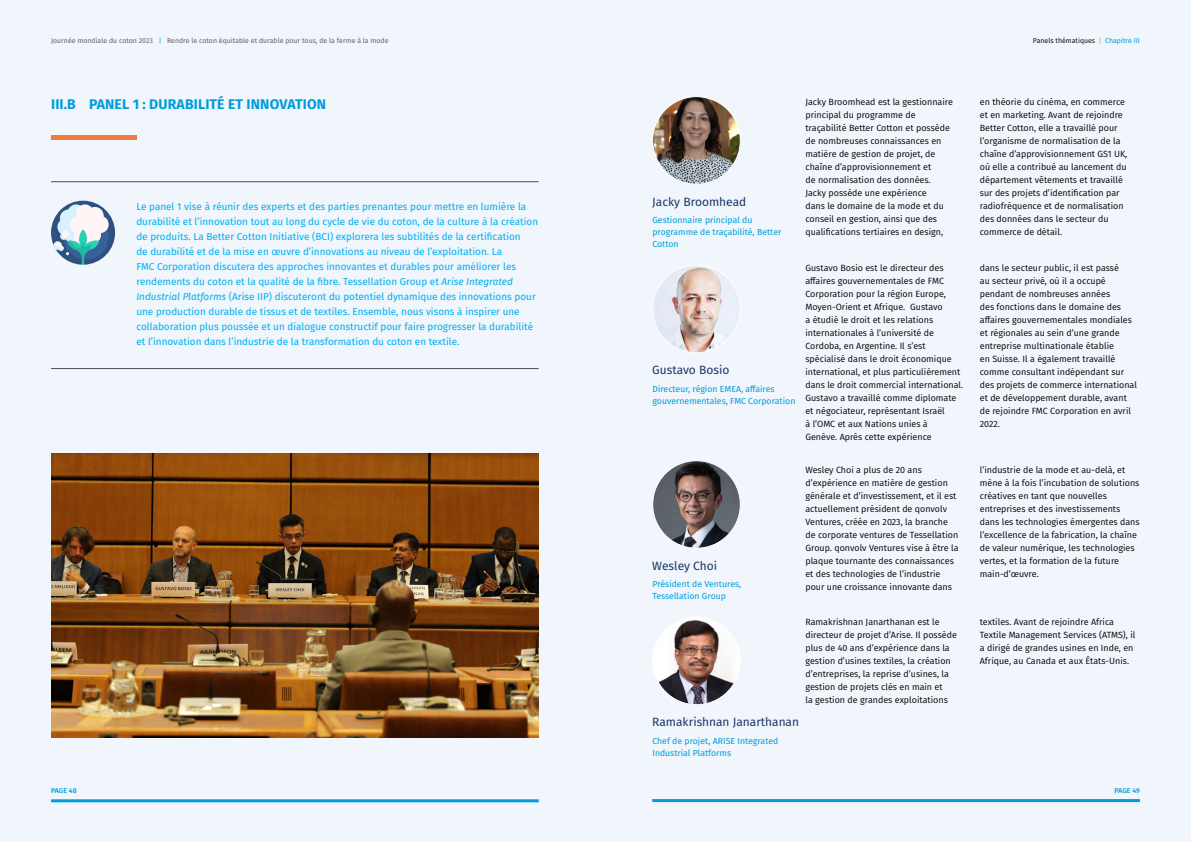
<style>
.page{position:relative;width:1191px;height:842px;background:#f0f6fc}
.page>*{position:absolute;margin:0;border:0;box-sizing:border-box;transform-origin:0 0}
.t1{font:700 14px "Fira Sans";letter-spacing:.01em;color:#009cdc}
.t2{font:12px "Fira Sans";color:#1b3668}
.t3{font:10px/15px "Fira Sans";color:#00aeef}
.t4{font:9px/13px "Fira Sans";color:#000}
.t5{font:8.8px/12px "Fira Sans";color:#009cdc}
.t6{font:7px "Fira Sans";color:#636466}
.t7{font:7px "Fira Sans";color:#000}
.t8{font:500 7px "Fira Sans";color:#009cdc}
.s1{color:#009cdc}
.s2{color:#f47a42}
.s3{font-style:italic}
</style>
<div class="page">
<hr style="left:51px;top:799px;width:488px;height:3px;background:#009cdc">
<hr style="left:652px;top:799px;width:488px;height:3px;background:#009cdc">
<hr style="left:51px;top:136px;width:85px;height:4px;background:#f47a42">
<hr style="left:51px;top:181px;width:487px;height:1px;background:#4d4d4f">
<hr style="left:51px;top:368px;width:487px;height:1px;background:#4d4d4f">
<svg style="left:51px;top:201px;width:64px;height:64px"></svg>
<img style="left:652px;top:97px;width:88px;height:87px;border-radius:44px">
<img style="left:652px;top:265px;width:88px;height:88px;border-radius:44px">
<img style="left:652px;top:461px;width:88px;height:87px;border-radius:44px">
<img style="left:652px;top:617px;width:88px;height:88px;border-radius:44px">
<img style="left:51px;top:454px;width:488px;height:283px">
<p class="t6" style="left:51px;top:36px;width:339px">Journée mondiale du coton 2023 <span class="s1">|</span> Rendre le coton équitable et durable pour tous, de la ferme à la mode</p>
<p class="t7" style="left:1033px;top:36px;width:108px">Panels thématiques <span class="s2">|</span> <span class="s1">Chapitre III</span></p>
<h1 class="t1" style="left:51px;top:93px;width:276px">III.B PANEL 1 : DURABILITÉ ET INNOVATION</h1>
<p class="t3" style="left:136px;top:199px;width:403px">Le panel 1 vise à réunir des experts et des parties prenantes pour mettre en lumière la durabilité et l’innovation tout au long du cycle de vie du coton, de la culture à la création de produits. La Better Cotton Initiative (BCI) explorera les subtilités de la certification<br>de durabilité et de la mise en œuvre d’innovations au niveau de l’exploitation. La<br>FMC Corporation discutera des approches innovantes et durables pour améliorer les rendements du coton et la qualité de la fibre. Tessellation Group et <span class="s3">Arise Integrated Industrial Platforms</span> (Arise IIP) discuteront du potentiel dynamique des innovations pour une production durable de tissus et de textiles. Ensemble, nous visons à inspirer une collaboration plus poussée et un dialogue constructif pour faire progresser la durabilité et l’innovation dans l’industrie de la transformation du coton en textile.</p>
<h2 class="t2" style="left:652px;top:193px;width:95px">Jacky Broomhead</h2>
<p class="t5" style="left:652px;top:214px;width:130px">Gestionnaire principal du programme de traçabilité, Better<br>Cotton</p>
<h2 class="t2" style="left:652px;top:361px;width:79px">Gustavo Bosio</h2>
<p class="t5" style="left:652px;top:382px;width:144px">Directeur, région EMEA, affaires gouvernementales, FMC Corporation</p>
<h2 class="t2" style="left:652px;top:557px;width:66px">Wesley Choi</h2>
<p class="t5" style="left:652px;top:578px;width:90px">Président de Ventures,<br>Tessellation Group</p>
<p class="t4" style="left:805px;top:95px;width:149px">Jacky Broomhead est la gestionnaire principal du programme de traçabilité Better Cotton et possède de nombreuses connaissances en matière de gestion de projet, de chaîne d’approvisionnement et<br>de normalisation des données.<br>Jacky possède une expérience<br>dans le domaine de la mode et du conseil en gestion, ainsi que des qualifications tertiaires en design,</p>
<p class="t4" style="left:979px;top:95px;width:149px">en théorie du cinéma, en commerce et en marketing. Avant de rejoindre Better Cotton, elle a travaillé pour l’organisme de normalisation de la chaîne d’approvisionnement GS1 UK, où elle a contribué au lancement du département vêtements et travaillé sur des projets d’identification par radiofréquence et de normalisation des données dans le secteur du commerce de détail.</p>
<p class="t4" style="left:805px;top:261px;width:159px">Gustavo Bosio est le directeur des affaires gouvernementales de FMC Corporation pour la région Europe, Moyen-Orient et Afrique. Gustavo<br>a étudié le droit et les relations internationales à l’université de Cordoba, en Argentine. Il s’est spécialisé dans le droit économique international, et plus particulièrement dans le droit commercial international.<br>Gustavo a travaillé comme diplomate et négociateur, représentant Israël<br>à l’OMC et aux Nations unies à<br>Genève. Après cette expérience</p>
<p class="t4" style="left:979px;top:261px;width:159px">dans le secteur public, il est passé<br>au secteur privé, où il a occupé pendant de nombreuses années<br>des fonctions dans le domaine des affaires gouvernementales mondiales et régionales au sein d’une grande entreprise multinationale établie<br>en Suisse. Il a également travaillé comme consultant indépendant sur des projets de commerce international et de développement durable, avant de rejoindre FMC Corporation en avril<br>2022.</p>
<p class="t4" style="left:805px;top:463px;width:155px">Wesley Choi a plus de 20 ans d’expérience en matière de gestion générale et d’investissement, et il est actuellement président de qonvolv Ventures, créée en 2023, la branche de corporate ventures de Tessellation Group. qonvolv Ventures vise à être la plaque tournante des connaissances et des technologies de l’industrie pour une croissance innovante dans</p>
<p class="t4" style="left:979px;top:463px;width:161px">l’industrie de la mode et au-delà, et mène à la fois l’incubation de solutions créatives en tant que nouvelles entreprises et des investissements dans les technologies émergentes dans l’excellence de la fabrication, la chaîne de valeur numérique, les technologies vertes, et la formation de la future main-d’œuvre.</p>
<p class="t4" style="left:805px;top:615px;width:153px">Ramakrishnan Janarthanan est le directeur de projet d’Arise. Il possède plus de 40 ans d’expérience dans la gestion d’usines textiles, la création d’entreprises, la reprise d’usines, la gestion de projets clés en main et<br>la gestion de grandes exploitations</p>
<p class="t4" style="left:979px;top:615px;width:157px">textiles. Avant de rejoindre Africa Textile Management Services (ATMS), il a dirigé de grandes usines en Inde, en Afrique, au Canada et aux États-Unis.</p>
<h2 class="t2" style="left:652px;top:713px;width:148px">Ramakrishnan Janarthanan</h2>
<p class="t5" style="left:652px;top:734px;width:127px">Chef de projet, ARISE Integrated<br>Industrial Platforms</p>
<p class="t8" style="left:51px;top:785px;width:27px">PAGE 48</p>
<p class="t8" style="left:1114px;top:785px;width:27px">PAGE 49</p>
</div>
